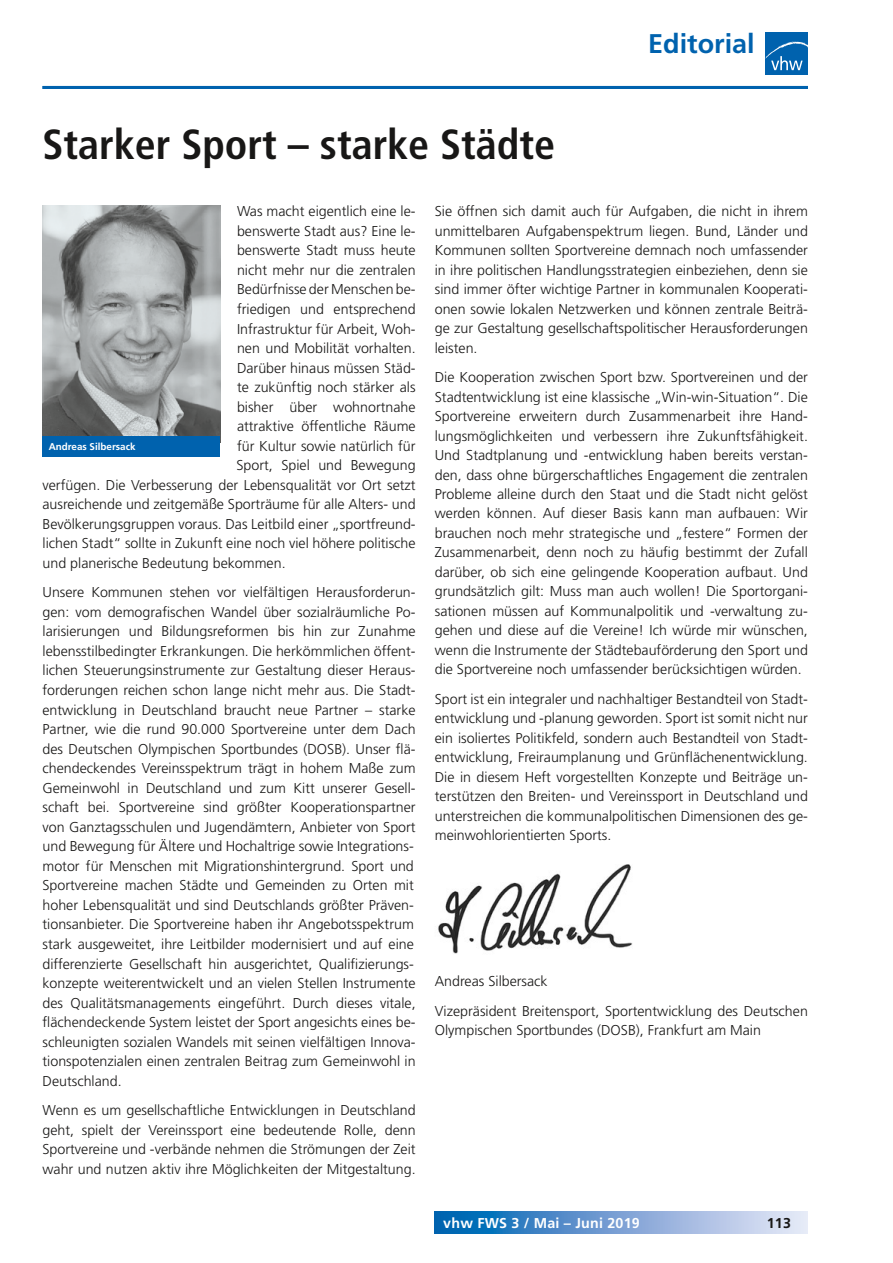
<style>
.page{position:relative;width:893px;height:1263px;background:#fff}
.page>*{position:absolute;margin:0;border:0;box-sizing:border-box;transform-origin:0 0}
.t1{font:700 condensed 42px "Frutiger LT Std";color:#181716}
.t2{font:700 27px "Frutiger LT Std";color:#0062ae}
.t3{font:300 14.25px/19.5px "Frutiger LT Std";color:#181716;text-align:justify}
.t4{font:700 14.25px "Frutiger LT Std";letter-spacing:.015em;color:#fff}
.t5{font:700 14.25px "Frutiger LT Std";color:#181716}
.t6{font:700 9.9px "Frutiger LT Std";color:#fff}
</style>
<div class="page">
<svg style="left:435px;top:1212px;width:373px;height:21px;background:#74a2d4"></svg>
<img style="left:43px;top:206px;width:177px;height:230px">
<div style="left:43px;top:436px;width:177px;height:21px;background:#0062ae"></div>
<hr style="left:43px;top:86px;width:765px;height:3px;background:#0062ae">
<div style="left:766px;top:32px;width:42px;height:43px;background:#0062ae"></div>
<svg style="left:766px;top:42px;width:42px;height:28px"></svg>
<img style="left:438px;top:864px;width:195px;height:90px">
<h1 class="t1" style="left:43px;top:120px;width:514px">Starker Sport – starke Städte</h1>
<h2 class="t2" style="left:648px;top:27px;width:108px">Editorial</h2>
<p class="t3" style="left:237px;top:202px;width:180px">Was macht eigentlich eine le-</p>
<p class="t3" style="left:237px;top:221px;width:180px">benswerte Stadt aus? Eine le-</p>
<p class="t3" style="left:237px;top:241px;width:180px">benswerte Stadt muss heute</p>
<p class="t3" style="left:237px;top:260px;width:180px">nicht mehr nur die zentralen</p>
<p class="t3" style="left:237px;top:280px;width:180px">Bedürfnisse der Menschen be-</p>
<p class="t3" style="left:237px;top:299px;width:180px">friedigen und entsprechend</p>
<p class="t3" style="left:237px;top:319px;width:180px">Infrastruktur für Arbeit, Woh-</p>
<p class="t3" style="left:237px;top:339px;width:180px">nen und Mobilität vorhalten.</p>
<p class="t3" style="left:237px;top:358px;width:180px">Darüber hinaus müssen Städ-</p>
<p class="t3" style="left:237px;top:378px;width:180px">te zukünftig noch stärker als</p>
<p class="t3" style="left:237px;top:397px;width:180px">bisher über wohnortnahe</p>
<p class="t3" style="left:237px;top:417px;width:180px">attraktive öffentliche Räume</p>
<p class="t3" style="left:237px;top:436px;width:180px">für Kultur sowie natürlich für</p>
<p class="t3" style="left:236px;top:456px;width:181px">Sport, Spiel und Bewegung</p>
<p class="t3" style="left:43px;top:475px;width:375px">verfügen. Die Verbesserung der Lebensqualität vor Ort setzt</p>
<p class="t3" style="left:43px;top:495px;width:375px">ausreichende und zeitgemäße Sporträume für alle Alters- und</p>
<p class="t3" style="left:43px;top:514px;width:375px">Bevölkerungsgruppen voraus. Das Leitbild einer „sportfreund-</p>
<p class="t3" style="left:43px;top:534px;width:375px">lichen Stadt“ sollte in Zukunft eine noch viel höhere politische</p>
<p class="t3" style="left:43px;top:553px;width:245px">und planerische Bedeutung bekommen.</p>
<p class="t3" style="left:43px;top:583px;width:375px;text-align:left">Unsere Kommunen stehen vor vielfältigen Herausforderun&shy;gen: vom demografischen Wandel über sozialräumliche Po&shy;larisierungen und Bildungsreformen bis hin zur Zunahme lebensstilbedingter Erkrankungen. Die herkömmlichen öffent&shy;lichen Steuerungsinstrumente zur Gestaltung dieser Heraus&shy;forderungen reichen schon lange nicht mehr aus. Die Stadt&shy;entwicklung in Deutschland braucht neue Partner – starke Partner, wie die rund 90.000 Sportvereine unter dem Dach des Deutschen Olympischen Sportbundes (DOSB). Unser flä&shy;chendeckendes Vereinsspektrum trägt in hohem Maße zum Gemeinwohl in Deutschland und zum Kitt unserer Gesell&shy;schaft bei. Sportvereine sind größter Kooperationspartner von Ganztagsschulen und Jugendämtern, Anbieter von Sport und Bewegung für Ältere und Hochaltrige sowie Integrations&shy;motor für Menschen mit Migrationshintergrund. Sport und Sportvereine machen Städte und Gemeinden zu Orten mit hoher Lebensqualität und sind Deutschlands größter Präven&shy;tionsanbieter. Die Sportvereine haben ihr Angebotsspektrum stark ausgeweitet, ihre Leitbilder modernisiert und auf eine differenzierte Gesellschaft hin ausgerichtet, Qualifizierungs&shy;konzepte weiterentwickelt und an vielen Stellen Instrumente des Qualitätsmanagements eingeführt. Durch dieses vitale, flächendeckende System leistet der Sport angesichts eines be&shy;schleunigten sozialen Wandels mit seinen vielfältigen Innova&shy;tionspotenzialen einen zentralen Beitrag zum Gemeinwohl in Deutschland.</p>
<p class="t3" style="left:43px;top:1100px;width:375px">Wenn es um gesellschaftliche Entwicklungen in Deutschland geht, spielt der Vereinssport eine bedeutende Rolle, denn Sportvereine und -verbände nehmen die Strömungen der Zeit wahr und nutzen aktiv ihre Möglichkeiten der Mitgestaltung.</p>
<p class="t6" style="left:49px;top:441px;width:88px">Andreas Silbersack</p>
<p class="t3" style="left:435px;top:202px;width:375px">Sie öffnen sich damit auch für Aufgaben, die nicht in ihrem unmittelbaren Aufgabenspektrum liegen. Bund, Länder und Kommunen sollten Sportvereine demnach noch umfassender in ihre politischen Handlungsstrategien einbeziehen, denn sie sind immer öfter wichtige Partner in kommunalen Kooperati&shy;onen sowie lokalen Netzwerken und können zentrale Beiträ&shy;ge zur Gestaltung gesellschaftspolitischer Herausforderungen leisten.</p>
<p class="t3" style="left:435px;top:368px;width:375px">Die Kooperation zwischen Sport bzw. Sportvereinen und der Stadtentwicklung ist eine klassische „Win-win-Situation“. Die Sportvereine erweitern durch Zusammenarbeit ihre Hand&shy;lungsmöglichkeiten und verbessern ihre Zukunftsfähigkeit.<br>Und Stadtplanung und -entwicklung haben bereits verstan&shy;den, dass ohne bürgerschaftliches Engagement die zentralen Probleme alleine durch den Staat und die Stadt nicht gelöst werden können. Auf dieser Basis kann man aufbauen: Wir brauchen noch mehr strategische und „festere“ Formen der Zusammenarbeit, denn noch zu häufig bestimmt der Zufall darüber, ob sich eine gelingende Kooperation aufbaut. Und grundsätzlich gilt: Muss man auch wollen! Die Sportorgani&shy;sationen müssen auf Kommunalpolitik und -verwaltung zu&shy;gehen und diese auf die Vereine! Ich würde mir wünschen, wenn die Instrumente der Städtebauförderung den Sport und die Sportvereine noch umfassender berücksichtigen würden.</p>
<p class="t3" style="left:435px;top:689px;width:375px">Sport ist ein integraler und nachhaltiger Bestandteil von Stadt&shy;entwicklung und -planung geworden. Sport ist somit nicht nur ein isoliertes Politikfeld, sondern auch Bestandteil von Stadt&shy;entwicklung, Freiraumplanung und Grünflächenentwicklung.<br>Die in diesem Heft vorgestellten Konzepte und Beiträge un&shy;terstützen den Breiten- und Vereinssport in Deutschland und unterstreichen die kommunalpolitischen Dimensionen des ge&shy;meinwohlorientierten Sports.</p>
<p class="t3" style="left:435px;top:967px;width:375px;line-height:29.2px">Andreas Silbersack<br>Vizepräsident Breitensport, Sportentwicklung des Deutschen</p>
<p class="t3" style="left:435px;top:1021px;width:328px">Olympischen Sportbundes (DOSB), Frankfurt am Main</p>
<p class="t4" style="left:443px;top:1214px;width:198px">vhw FWS 3 / Mai – Juni 2019</p>
<p class="t5" style="left:767px;top:1214px;width:26px">113</p>
</div>
